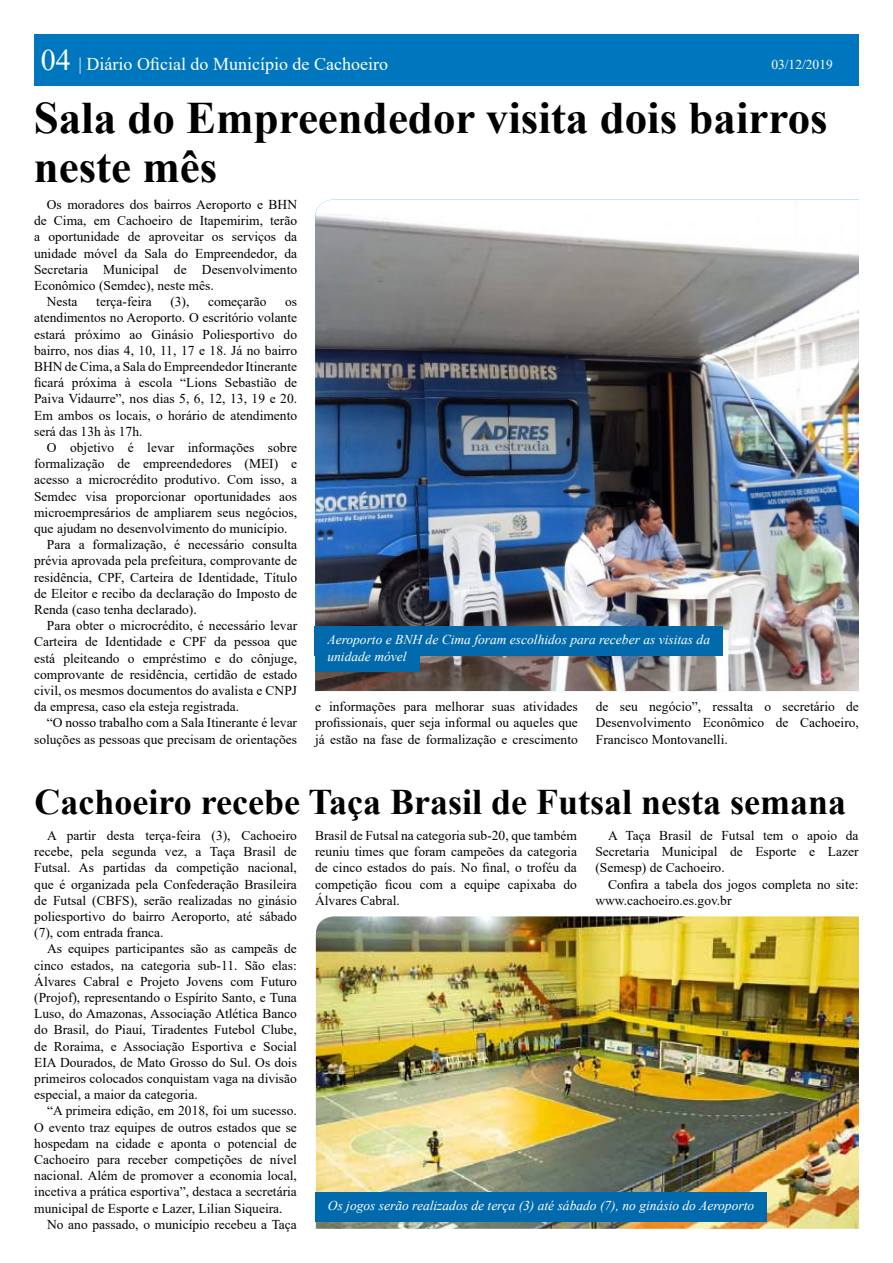
<style>
.page{position:relative;width:893px;height:1263px;background:#fff}
.page>*{position:absolute;margin:0;border:0;box-sizing:border-box;transform-origin:0 0}
.t1{font:700 45px/49.5px "Times New Roman";color:#000}
.t2{font:700 36px "Times New Roman";color:#000}
.t3{font:18px "Times New Roman";color:#fff}
.t4{font:13.5px/16.2px "Times New Roman";color:#000;text-align:justify}
.t5{font:italic 13.5px/16.5px "Times New Roman";color:#fff}
.t6{font:13.5px "Times New Roman";color:#fff}
.s1{font-size:30px}
</style>
<div class="page">
<img style="left:315px;top:200px;width:544px;height:491px">
<div style="left:34px;top:34px;width:824px;height:52px;background:#0076be"></div>
<div style="left:315px;top:626px;width:408px;height:29px;background:#006aac"></div>
<div style="left:315px;top:643px;width:104px;height:29px;background:#006aac"></div>
<img style="left:316px;top:916px;width:543px;height:313px">
<div style="left:315px;top:1192px;width:452px;height:30px;background:#006aac"></div>
<h3 class="t3" style="left:41px;top:51px;width:349px"><span class="s1">04</span> | Diário Oficial do Município de Cachoeiro</h3>
<p class="t6" style="left:771px;top:54px;width:63px">03/12/2019</p>
<h1 class="t1" style="left:34px;top:91px;width:795px">Sala do Empreendedor visita dois bairros neste mês</h1>
<p class="t4" style="left:47px;top:196px;width:252px">Os moradores dos bairros Aeroporto e BHN</p>
<p class="t4" style="left:34px;top:212px;width:264px">de Cima, em Cachoeiro de Itapemirim, terão</p>
<p class="t4" style="left:34px;top:228px;width:264px">a oportunidade de aproveitar os serviços da</p>
<p class="t4" style="left:34px;top:244px;width:264px">unidade móvel da Sala do Empreendedor, da</p>
<p class="t4" style="left:34px;top:261px;width:264px">Secretaria Municipal de Desenvolvimento</p>
<p class="t4" style="left:34px;top:277px;width:181px">Econômico (Semdec), neste mês.</p>
<p class="t4" style="left:47px;top:293px;width:32px">Nesta</p>
<p class="t4" style="left:96px;top:293px;width:57px">terça-feira</p>
<p class="t4" style="left:170px;top:293px;width:21px">(3),</p>
<p class="t4" style="left:208px;top:293px;width:60px">começarão</p>
<p class="t4" style="left:34px;top:293px;width:265px;text-indent:251px">os atendimentos no Aeroporto. O escritório volante estará próximo ao Ginásio Poliesportivo do bairro, nos dias 4, 10, 11, 17 e 18. Já no bairro BHN de Cima, a Sala do Empreendedor Itinerante ficará próxima à escola “Lions Sebastião de Paiva Vidaurre”, nos dias 5, 6, 12, 13, 19 e 20.<br>Em ambos os locais, o horário de atendimento será das 13h às 17h.</p>
<p class="t4" style="left:47px;top:439px;width:252px">O objetivo é levar informações sobre</p>
<p class="t4" style="left:34px;top:455px;width:264px">formalização de empreendedores (MEI) e</p>
<p class="t4" style="left:34px;top:471px;width:264px">acesso a microcrédito produtivo. Com isso, a</p>
<p class="t4" style="left:34px;top:487px;width:264px">Semdec visa proporcionar oportunidades aos</p>
<p class="t4" style="left:34px;top:504px;width:264px">microempresários de ampliarem seus negócios,</p>
<p class="t4" style="left:34px;top:520px;width:255px">que ajudam no desenvolvimento do município.</p>
<p class="t4" style="left:47px;top:536px;width:252px">Para a formalização, é necessário consulta</p>
<p class="t4" style="left:34px;top:552px;width:264px">prévia aprovada pela prefeitura, comprovante de</p>
<p class="t4" style="left:34px;top:568px;width:264px">residência, CPF, Carteira de Identidade, Título</p>
<p class="t4" style="left:34px;top:585px;width:264px">de Eleitor e recibo da declaração do Imposto de</p>
<p class="t4" style="left:34px;top:601px;width:164px">Renda (caso tenha declarado).</p>
<p class="t4" style="left:47px;top:617px;width:252px">Para obter o microcrédito, é necessário levar</p>
<p class="t4" style="left:34px;top:633px;width:264px">Carteira de Identidade e CPF da pessoa que</p>
<p class="t4" style="left:34px;top:649px;width:264px">está pleiteando o empréstimo e do cônjuge,</p>
<p class="t4" style="left:34px;top:666px;width:264px">comprovante de residência, certidão de estado</p>
<p class="t4" style="left:34px;top:682px;width:264px">civil, os mesmos documentos do avalista e CNPJ</p>
<p class="t4" style="left:34px;top:698px;width:207px">da empresa, caso ela esteja registrada.</p>
<p class="t4" style="left:47px;top:714px;width:252px">“O nosso trabalho com a Sala Itinerante é levar</p>
<p class="t4" style="left:34px;top:730px;width:264px">soluções as pessoas que precisam de orientações</p>
<p class="t5" style="left:327px;top:631px;width:384px">Aeroporto e BNH de Cima foram escolhidos para receber as visitas da unidade móvel</p>
<p class="t4" style="left:315px;top:698px;width:264px">e informações para melhorar suas atividades profissionais, quer seja informal ou aqueles que já estão na fase de formalização e crescimento</p>
<p class="t4" style="left:596px;top:698px;width:265px">de seu negócio”, ressalta o secretário de Desenvolvimento Econômico de Cachoeiro, Francisco Montovanelli.</p>
<h2 class="t2" style="left:34px;top:776px;width:813px">Cachoeiro recebe Taça Brasil de Futsal nesta semana</h2>
<p class="t4" style="left:34px;top:827px;width:264px;text-indent:13px">A partir desta terça-feira (3), Cachoeiro recebe, pela segunda vez, a Taça Brasil de Futsal. As partidas da competição nacional, que é organizada pela Confederação Brasileira de Futsal (CBFS), serão realizadas no ginásio poliesportivo do bairro Aeroporto, até sábado (7), com entrada franca.</p>
<p class="t4" style="left:34px;top:940px;width:264px;text-indent:13px">As equipes participantes são as campeãs de cinco estados, na categoria sub-11. São elas:<br>Álvares Cabral e Projeto Jovens com Futuro (Projof), representando o Espírito Santo, e Tuna Luso, do Amazonas, Associação Atlética Banco do Brasil, do Piauí, Tiradentes Futebol Clube, de Roraima, e Associação Esportiva e Social EIA Dourados, de Mato Grosso do Sul. Os dois primeiros colocados conquistam vaga na divisão especial, a maior da categoria.</p>
<p class="t4" style="left:34px;top:1102px;width:264px;text-indent:13px">“A primeira edição, em 2018, foi um sucesso.<br>O evento traz equipes de outros estados que se hospedam na cidade e aponta o potencial de Cachoeiro para receber competições de nível nacional. Além de promover a economia local, incetiva a prática esportiva”, destaca a secretária municipal de Esporte e Lazer, Lilian Siqueira.</p>
<p class="t4" style="left:47px;top:1216px;width:251px">No ano passado, o município recebeu a Taça</p>
<p class="t4" style="left:315px;top:827px;width:263px">Brasil de Futsal na categoria sub-20, que também reuniu times que foram campeões da categoria de cinco estados do país. No final, o troféu da competição ficou com a equipe capixaba do Álvares Cabral.</p>
<p class="t4" style="left:595px;top:827px;width:265px;text-indent:13px">A Taça Brasil de Futsal tem o apoio da Secretaria Municipal de Esporte e Lazer (Semesp) de Cachoeiro.</p>
<p class="t4" style="left:595px;top:875px;width:265px;text-indent:13px">Confira a tabela dos jogos completa no site: www.cachoeiro.es.gov.br</p>
<p class="t5" style="left:328px;top:1197px;width:428px">Os jogos serão realizados de terça (3) até sábado (7), no ginásio do Aeroporto</p>
</div>
